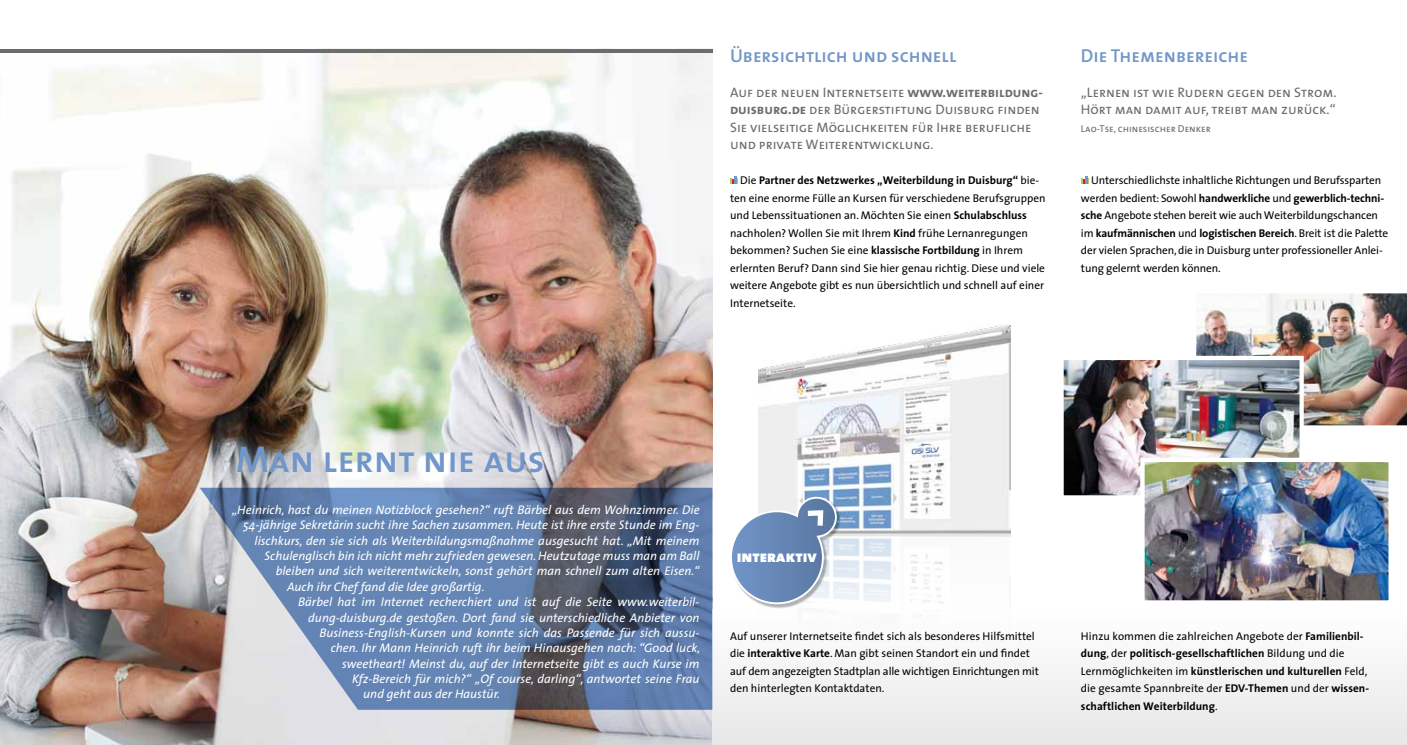
<style>
.page{position:relative;width:1407px;height:745px;background:#fff}
.page>*{position:absolute;margin:0;border:0;box-sizing:border-box;transform-origin:0 0}
.t1{font:37.5px "The Sans Semi Bold Caps";color:#7196c9}
.t2{font:18.75px "The Sans Semi Bold Caps";color:#7196c9}
.t3{font:16.25px "The Sans Black Caps";color:#fff}
.t4{font:13.75px/17.5px "The Sans Regular Caps";color:#6b6c6e}
.t5{font:italic 12.5px "The Sans";color:#fff}
.t6{font:11.25px/17.5px "The Sans";color:#000}
.t7{font:700 11.25px/17.5px "The Sans";letter-spacing:.005em;color:#000}
.t8{font:10px "The Sans Regular Caps";color:#6b6c6e}
.s1{font-family:"The Sans Bold Caps"}
.s2{font-weight:700}
.s3{font-weight:400}
</style>
<div class="page">
<img style="left:0;top:52px;width:712px;height:692px">
<svg style="left:730px;top:176px;width:8px;height:8px"></svg>
<div style="left:712px;top:608px;width:695px;height:136px;background:#f2f3f3"></div>
<img style="left:758px;top:324px;width:252px;height:306px">
<div style="left:731px;top:497px;width:110px;height:111px;background:#000;opacity:.3"></div>
<svg style="left:731px;top:495px;width:107px;height:109px"></svg>
<hr style="left:0;top:49px;width:712px;height:3px;background:#6b6c6e">
<svg style="left:200px;top:487px;width:512px;height:222px;fill:#6484b4"></svg>
<svg style="left:1081px;top:176px;width:8px;height:8px"></svg>
<img style="left:1063px;top:293px;width:344px;height:308px">
<h2 class="t2" style="left:730px;top:39px;width:228px">Übersichtlich und schnell</h2>
<p class="t4" style="left:730px;top:83px;width:314px">Auf der neuen Internetseite <span class="s1">www.weiterbildung&shy;duisburg.de</span> der Bürgerstiftung Duisburg finden Sie vielseitige Möglichkeiten für Ihre berufliche und private Weiterentwicklung.</p>
<p class="t6" style="left:730px;top:171px;width:317px;text-indent:10px">Die <span class="s2">Partner des Netzwerkes „Weiterbildung in Duisburg“</span> bie&shy;ten eine enorme Fülle an Kursen für verschiedene Berufsgruppen und Lebenssituationen an. Möchten Sie einen <span class="s2">Schulabschluss </span>nachholen? Wollen Sie mit Ihrem <span class="s2">Kind</span> frühe Lernanregungen bekommen? Suchen Sie eine <span class="s2">klassische Fortbildung</span> in Ihrem erlernten Beruf? Dann sind Sie hier genau richtig. Diese und viele weitere Angebote gibt es nun übersichtlich und schnell auf einer Internetseite.</p>
<h2 class="t2" style="left:1081px;top:39px;width:169px">Die Themenbereiche</h2>
<p class="t4" style="left:1081px;top:83px;width:257px">„Lernen ist wie Rudern gegen den Strom.<br>Hört man damit auf, treibt man zurück.“</p>
<p class="t8" style="left:1081px;top:123px;width:131px">Lao-Tse, chinesischer Denker</p>
<p class="t6" style="left:1081px;top:171px;width:309px;text-indent:10px">U nterschiedlichste inhaltliche Richtungen und Berufssparten werden bedient: Sowohl <span class="s2">handwerkliche</span> und <span class="s2">gewerblich-techni&shy;sche</span> Angebote stehen bereit wie auch Weiterbildungschancen im <span class="s2">kaufmännischen</span> und <span class="s2">logistischen Bereich</span>. Breit ist die Palette der vielen Sprachen, die in Duisburg unter professioneller Anlei&shy;tung gelernt werden können.</p>
<h1 class="t1" style="left:236px;top:427px;width:311px">Man lernt nie aus</h1>
<p class="t5" style="left:232px;top:499px;width:469px">„Heinrich, hast du meinen Notizblock gesehen?“ ruft Bärbel aus dem Wohnzimmer. Die</p>
<p class="t5" style="left:243px;top:514px;width:458px">54-jährige Sekretärin sucht ihre Sachen zusammen. Heute ist ihre erste Stunde im Eng-</p>
<p class="t5" style="left:254px;top:529px;width:446px">lischkurs, den sie sich als Weiterbildungsmaßnahme ausgesucht hat. „Mit meinem</p>
<p class="t5" style="left:264px;top:545px;width:436px">Schulenglisch bin ich nicht mehr zufrieden gewesen. Heutzutage muss man am Ball</p>
<p class="t5" style="left:276px;top:560px;width:425px">bleiben und sich weiterentwickeln, sonst gehört man schnell zum alten Eisen.“</p>
<p class="t5" style="left:287px;top:575px;width:199px">Auch ihr Chef fand die Idee großartig.</p>
<p class="t5" style="left:298px;top:591px;width:403px">Bärbel hat im Internet recherchiert und ist auf die Seite www.weiterbil-</p>
<p class="t5" style="left:308px;top:606px;width:393px">dung-duisburg.de gestoßen. Dort fand sie unterschiedliche Anbieter von</p>
<p class="t5" style="left:319px;top:622px;width:382px">Business-English-Kursen und konnte sich das Passende für sich aussu-</p>
<p class="t5" style="left:331px;top:637px;width:371px">chen. Ihr Mann Heinrich ruft ihr beim Hinausgehen nach: “Good luck,</p>
<p class="t5" style="left:342px;top:652px;width:359px">sweetheart! Meinst du, auf der Internetseite gibt es auch Kurse im</p>
<p class="t5" style="left:352px;top:668px;width:349px">Kfz-Bereich für mich?“ „Of course, darling“, antwortet seine Frau</p>
<p class="t5" style="left:363px;top:683px;width:138px">und geht aus der Haustür.</p>
<h3 class="t3" style="left:737px;top:542px;width:81px">interaktiv</h3>
<p class="t6" style="left:730px;top:626px;width:310px">Auf unserer Internetseite findet sich als besonderes Hilfsmittel die <span class="s2">interaktive Karte</span>. Man gibt seinen Standort ein und findet auf dem angezeigten Stadtplan alle wichtigen Einrichtungen mit den hinterlegten Kontaktdaten.</p>
<p class="t7" style="left:1081px;top:626px;width:290px"><span class="s3">Hinzu kommen die zahlreichen Angebote der</span> Familienbil&shy;dung<span class="s3">, der</span> politisch-gesellschaftlichen <span class="s3">Bildung und die Lernmöglichkeiten im</span> künstlerischen und kulturellen <span class="s3">Feld, die gesamte Spannbreite der</span> EDV-Themen <span class="s3">und der</span> wissen&shy;schaftlichen Weiterbildung<span class="s3">.</span></p>
</div>
